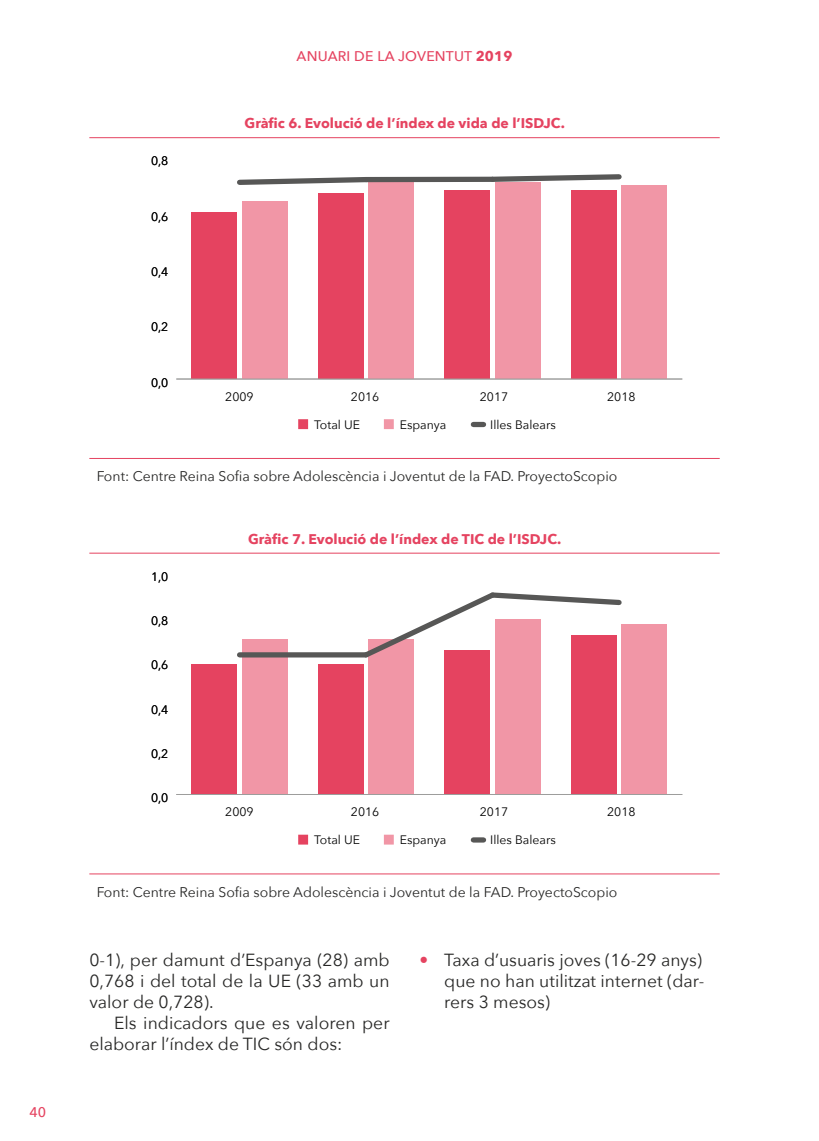
<style>
.page{position:relative;width:819px;height:1141px;background:#fff}
.page>*{position:absolute;margin:0;border:0;box-sizing:border-box;transform-origin:0 0}
.t1{font:17.5px/21px "Avenir Next";color:#262625}
.t2{font:14px "Avenir Next";color:#262625}
.t3{font:700 14px "Avenir Next";color:#e54360}
.t4{font:500 14px "Avenir Next";letter-spacing:.015em;color:#e54360}
.t5{font:12.25px "Avenir Next";color:#000}
.s1{font-weight:700}
.s2{color:#e54360}
</style>
<div class="page">
<hr style="left:89px;top:458px;width:630px;height:1px;background:#e54360">
<hr style="left:89px;top:873px;width:630px;height:1px;background:#e54360">
<hr style="left:89px;top:137px;width:630px;height:1px;background:#e54360">
<hr style="left:89px;top:553px;width:630px;height:1px;background:#e54360">
<div style="left:242px;top:201px;width:45px;height:178px;background:#f196a6"></div>
<div style="left:368px;top:182px;width:46px;height:197px;background:#f196a6"></div>
<div style="left:495px;top:182px;width:45px;height:197px;background:#f196a6"></div>
<div style="left:621px;top:185px;width:46px;height:194px;background:#f196a6"></div>
<div style="left:191px;top:212px;width:46px;height:167px;background:#e54360"></div>
<div style="left:318px;top:193px;width:45px;height:186px;background:#e54360"></div>
<div style="left:444px;top:191px;width:46px;height:188px;background:#e54360"></div>
<div style="left:571px;top:191px;width:45px;height:188px;background:#e54360"></div>
<hr style="left:176px;top:379px;width:506px;height:1px;background:#9d9d9c">
<svg style="left:237px;top:174px;width:385px;height:14px"></svg>
<div style="left:473px;top:422px;width:10px;height:5px;background:#575756"></div>
<div style="left:298px;top:419px;width:10px;height:10px;background:#e54360"></div>
<div style="left:384px;top:419px;width:10px;height:10px;background:#f196a6"></div>
<div style="left:242px;top:639px;width:45px;height:155px;background:#f196a6"></div>
<div style="left:368px;top:639px;width:46px;height:155px;background:#f196a6"></div>
<div style="left:495px;top:619px;width:45px;height:175px;background:#f196a6"></div>
<div style="left:621px;top:624px;width:46px;height:170px;background:#f196a6"></div>
<div style="left:191px;top:664px;width:46px;height:130px;background:#e54360"></div>
<div style="left:318px;top:664px;width:45px;height:130px;background:#e54360"></div>
<div style="left:444px;top:650px;width:46px;height:144px;background:#e54360"></div>
<div style="left:571px;top:635px;width:45px;height:159px;background:#e54360"></div>
<hr style="left:176px;top:794px;width:506px;height:1px;background:#9d9d9c">
<div style="left:239px;top:652px;width:127px;height:5px;background:#575756"></div>
<svg style="left:359px;top:592px;width:263px;height:70px"></svg>
<div style="left:473px;top:837px;width:10px;height:6px;background:#575756"></div>
<div style="left:298px;top:835px;width:10px;height:10px;background:#e54360"></div>
<div style="left:384px;top:835px;width:10px;height:10px;background:#f196a6"></div>
<p class="t4" style="left:29px;top:1100px;width:18px">40</p>
<p class="t4" style="left:296px;top:44px;width:217px">ANUARI DE LA JOVENTUT <span class="s1">2019</span></p>
<p class="t5" style="left:151px;top:151px;width:19px">0,8</p>
<p class="t5" style="left:151px;top:206px;width:19px">0,6</p>
<p class="t5" style="left:151px;top:261px;width:19px">0,4</p>
<p class="t5" style="left:151px;top:317px;width:19px">0,2</p>
<p class="t5" style="left:151px;top:372px;width:19px">0,0</p>
<p class="t3" style="left:244px;top:111px;width:322px">Gràfic 6. Evolució de l’índex de vida de l’ISDJC.</p>
<p class="t5" style="left:225px;top:386px;width:30px">2009</p>
<p class="t5" style="left:351px;top:386px;width:30px">2016</p>
<p class="t5" style="left:480px;top:386px;width:30px">2017</p>
<p class="t5" style="left:607px;top:386px;width:30px">2018</p>
<p class="t5" style="left:314px;top:414px;width:47px">Total UE</p>
<p class="t5" style="left:400px;top:414px;width:48px">Espanya</p>
<p class="t5" style="left:490px;top:414px;width:67px">Illes Balears</p>
<p class="t2" style="left:97px;top:464px;width:522px">Font: Centre Reina Sofia sobre Adolescència i Joventut de la FAD. ProyectoScopio</p>
<p class="t5" style="left:151px;top:566px;width:19px">1,0</p>
<p class="t5" style="left:151px;top:610px;width:19px">0,8</p>
<p class="t5" style="left:151px;top:655px;width:19px">0,6</p>
<p class="t5" style="left:151px;top:699px;width:19px">0,4</p>
<p class="t5" style="left:151px;top:743px;width:19px">0,2</p>
<p class="t5" style="left:151px;top:788px;width:19px">0,0</p>
<p class="t3" style="left:248px;top:527px;width:314px">Gràfic 7. Evolució de l’índex de TIC de l’ISDJC.</p>
<p class="t5" style="left:225px;top:802px;width:30px">2009</p>
<p class="t5" style="left:351px;top:802px;width:30px">2016</p>
<p class="t5" style="left:480px;top:802px;width:30px">2017</p>
<p class="t5" style="left:607px;top:802px;width:30px">2018</p>
<p class="t5" style="left:314px;top:830px;width:47px">Total UE</p>
<p class="t5" style="left:400px;top:830px;width:48px">Espanya</p>
<p class="t5" style="left:490px;top:830px;width:67px">Illes Balears</p>
<p class="t2" style="left:97px;top:880px;width:522px">Font: Centre Reina Sofia sobre Adolescència i Joventut de la FAD. ProyectoScopio</p>
<p class="t1" style="left:89px;top:949px;width:302px;text-align:justify">0-1), per damunt d’Espanya (28) amb 0,768 i del total de la UE (33 amb un valor de 0,728).</p>
<p class="t1" style="left:89px;top:1012px;width:302px;text-indent:25px">Els indicadors que es valoren per elaborar l’índex de TIC són dos:</p>
<p class="t1" style="left:444px;top:949px;width:261px;text-indent:-25px"><span class="s2">•</span> Taxa d’usuaris joves (16-29 anys) que no han utilitzat internet (dar&shy;rers 3 mesos)</p>
</div>
